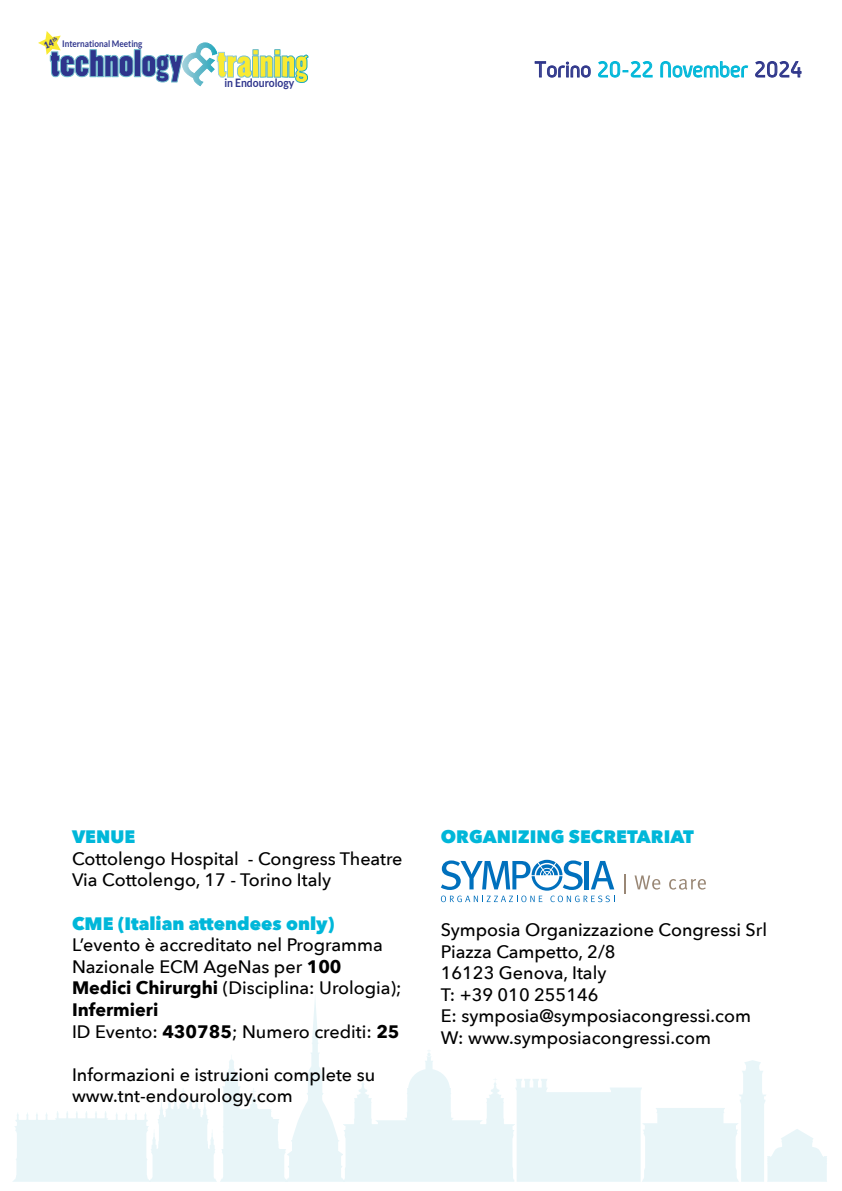
<style>
.page{position:relative;width:842px;height:1191px;background:#fff}
.page>*{position:absolute;margin:0;border:0;box-sizing:border-box;transform-origin:0 0}
.t1{font:23px "Gidolinya";color:#00b7d9}
.t2{font:500 18px/21.6px "Avenir Next";color:#000}
.t3{font:800 18px "Avenir Next";color:#00b7d9}
.t4{font:700 11.6px "Lato";color:#2f358c;scale:.89 1}
.t5{font:700 9.2px "Lato";color:#2f358c;scale:.89 1}
.s1{color:#2f358c}
.s2{font-weight:700}
</style>
<div class="page">
<svg style="left:13px;top:999px;width:814px;height:182px"></svg>
<div style="left:134px;top:50px;width:7px;height:27px;background:#2f358c"></div>
<div style="left:134px;top:49px;width:7px;height:28px;border:1px solid #6ebccc"></div>
<svg style="left:142px;top:42px;width:166px;height:44px"></svg>
<svg style="left:535px;top:61px;width:56px;height:17px"></svg>
<svg style="left:598px;top:61px;width:55px;height:17px"></svg>
<svg style="left:660px;top:61px;width:88px;height:17px"></svg>
<svg style="left:755px;top:61px;width:47px;height:17px"></svg>
<svg style="left:441px;top:859px;width:174px;height:43px"></svg>
<svg style="left:625px;top:874px;width:1px;height:19px"></svg>
<svg style="left:634px;top:875px;width:26px;height:14px"></svg>
<svg style="left:669px;top:879px;width:37px;height:10px"></svg>
<svg style="left:38px;top:31px;width:95px;height:46px"></svg>
<p class="t5" style="left:62px;top:39px;width:92px">International Meeting</p>
<p class="t4" style="left:224px;top:76px;width:80px">in Endourology</p>
<p class="t1" style="left:534px;top:57px;width:269px"><span class="s1">Torino</span> 20-22 November <span class="s1">2024</span></p>
<p class="t3" style="left:72px;top:825px;width:65px">VENUE</p>
<p class="t2" style="left:72px;top:847px;width:332px">Cottolengo Hospital - Congress Theatre<br>Via Cottolengo, 17 - Torino Italy</p>
<p class="t3" style="left:72px;top:912px;width:264px">CME (Italian attendees only)</p>
<p class="t2" style="left:72px;top:933px;width:331px">L’evento è accreditato nel Programma<br>Nazionale ECM AgeNas per <span class="s2">100<br>Medici Chirurghi</span> (Disciplina: Urologia);<br><span class="s2">Infermieri<br></span>ID Evento: <span class="s2">430785</span>; Numero crediti: <span class="s2">25</span></p>
<p class="t2" style="left:72px;top:1063px;width:305px">Informazioni e istruzioni complete su www.tnt-endourology.com</p>
<p class="t3" style="left:441px;top:825px;width:255px">ORGANIZING SECRETARIAT</p>
<p class="t2" style="left:441px;top:918px;width:328px">Symposia Organizzazione Congressi Srl<br>Piazza Campetto, 2/8<br>16123 Genova, Italy<br>T: +39 010 255146<br>E: symposia@symposiacongressi.com<br>W: www.symposiacongressi.com</p>
</div>
